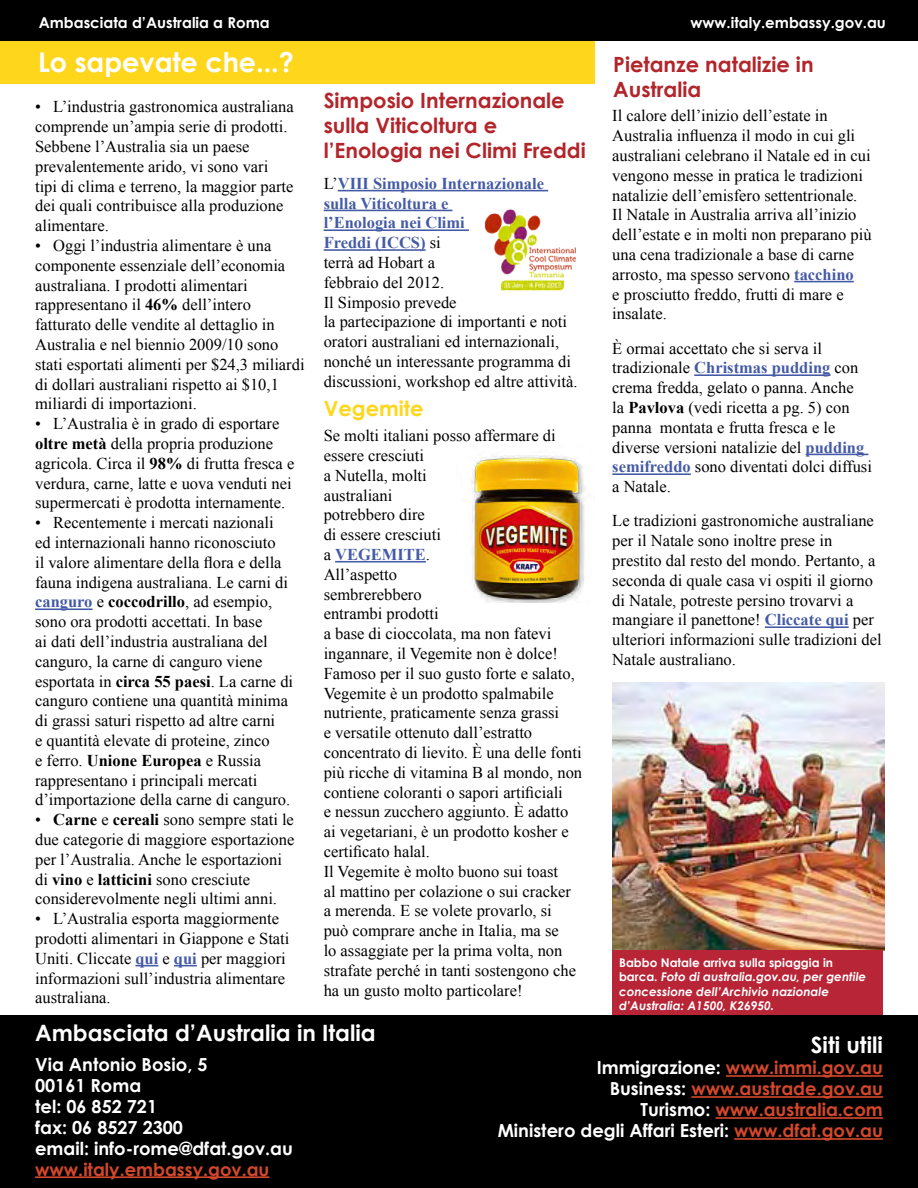
<style>
.page{position:relative;width:918px;height:1188px;background:#fff}
.page>*{position:absolute;margin:0;border:0;box-sizing:border-box;transform-origin:0 0}
.t1{font:700 27px "Century Gothic";color:#fff}
.t2{font:700 22.5px "Century Gothic";color:#fff}
.t3{font:700 21px/25.2px "Century Gothic";color:#b2252b}
.t4{font:700 21px "Century Gothic";color:#fed71d}
.t5{font:700 18px/21px "Century Gothic";color:#d4472b;text-align:right}
.t6{font:700 18px/21px "Century Gothic";color:#fff}
.t7{font:16.5px/19.8px "Times New Roman";color:#000}
.t8{font:700 15px "Century Gothic";color:#fff}
.t9{font:italic 700 12px/14.4px "Century Gothic";color:#fff}
.s1{font-weight:700}
.s2{font-weight:700;color:#445aa5}
.s3{font-style:normal}
.s4{color:#fff}
</style>
<div class="page">
<div style="left:0;top:1015px;width:918px;height:173px;background:#000"></div>
<hr style="left:35px;top:1176px;width:234px;height:2px;background:#d4472b">
<hr style="left:726px;top:1075px;width:157px;height:2px;background:#d4472b">
<hr style="left:691px;top:1096px;width:192px;height:2px;background:#d4472b">
<hr style="left:716px;top:1117px;width:167px;height:2px;background:#d4472b">
<hr style="left:734px;top:1138px;width:149px;height:2px;background:#d4472b">
<hr style="left:35px;top:608px;width:58px;height:2px;background:#445aa5">
<svg style="left:135px;top:965px;width:23px;height:1px"></svg>
<svg style="left:174px;top:965px;width:23px;height:1px"></svg>
<div style="left:0;top:41px;width:595px;height:43px;background:#fed71d"></div>
<hr style="left:794px;top:281px;width:60px;height:1px;background:#445aa5">
<hr style="left:694px;top:374px;width:136px;height:2px;background:#445aa5">
<hr style="left:806px;top:454px;width:62px;height:1px;background:#445aa5">
<hr style="left:612px;top:473px;width:79px;height:2px;background:#445aa5">
<hr style="left:765px;top:626px;width:84px;height:2px;background:#445aa5">
<hr style="left:338px;top:190px;width:210px;height:1px;background:#445aa5">
<hr style="left:324px;top:210px;width:128px;height:1px;background:#445aa5">
<hr style="left:324px;top:229px;width:145px;height:2px;background:#445aa5">
<hr style="left:324px;top:249px;width:102px;height:2px;background:#445aa5">
<img style="left:484px;top:209px;width:92px;height:82px">
<hr style="left:335px;top:561px;width:91px;height:2px;background:#445aa5">
<img style="left:471px;top:455px;width:115px;height:147px">
<div style="left:0;top:0;width:918px;height:40px;background:#000"></div>
<img style="left:612px;top:683px;width:272px;height:267px">
<div style="left:612px;top:950px;width:271px;height:65px;background:#b82537"></div>
<p class="t8" style="left:39px;top:11px;width:233px">Ambasciata d’Australia a Roma</p>
<p class="t8" style="left:691px;top:11px;width:197px">www.italy.embassy.gov.au</p>
<h1 class="t1" style="left:38px;top:41px;width:257px">Lo sapevate che...?</h1>
<p class="t7" style="left:35px;top:97px;width:260px">• L’industria gastronomica australiana comprende un’ampia serie di prodotti.<br>Sebbene l’Australia sia un paese prevalentemente arido, vi sono vari tipi di clima e terreno, la maggior parte dei quali contribuisce alla produzione alimentare.</p>
<p class="t7" style="left:35px;top:235px;width:271px">• Oggi l’industria alimentare è una componente essenziale dell’economia australiana. I prodotti alimentari rappresentano il <span class="s1">46%</span> dell’intero fatturato delle vendite al dettaglio in Australia e nel biennio 2009/10 sono stati esportati alimenti per $24,3 miliardi di dollari australiani rispetto ai $10,1 miliardi di importazioni.</p>
<p class="t7" style="left:35px;top:414px;width:261px">• L’Australia è in grado di esportare <span class="s1">oltre metà</span> della propria produzione agricola. Circa il <span class="s1">98%</span> di frutta fresca e verdura, carne, latte e uova venduti nei supermercati è prodotta internamente.</p>
<p class="t7" style="left:35px;top:513px;width:260px">• Recentemente i mercati nazionali ed internazionali hanno riconosciuto<br>il valore alimentare della flora e della fauna indigena australiana. Le carni di <span class="s2">canguro</span> e <span class="s1">coccodrillo</span>, ad esempio, sono ora prodotti accettati. In base<br>ai dati dell’industria australiana del canguro, la carne di canguro viene esportata in <span class="s1">circa 55 paesi</span>. La carne di canguro contiene una quantità minima di grassi saturi rispetto ad altre carni<br>e quantità elevate di proteine, zinco<br>e ferro. <span class="s1">Unione Europea</span> e Russia rappresentano i principali mercati d’importazione della carne di canguro.</p>
<p class="t7" style="left:35px;top:810px;width:261px">• <span class="s1">Carne</span> e <span class="s1">cereali</span> sono sempre stati le due categorie di maggiore esportazione per l’Australia. Anche le esportazioni di <span class="s1">vino</span> e <span class="s1">latticini</span> sono cresciute considerevolmente negli ultimi anni.</p>
<p class="t7" style="left:35px;top:909px;width:256px">• L’Australia esporta maggiormente prodotti alimentari in Giappone e Stati Uniti. Cliccate <span class="s2">qui</span> e <span class="s2">qui</span> per maggiori informazioni sull’industria alimentare australiana.</p>
<p class="t3" style="left:324px;top:86px;width:264px">Simposio Internazionale sulla Viticoltura e l’Enologia nei Climi Freddi</p>
<p class="t7" style="left:324px;top:173px;width:255px">L’<span class="s2">VIII Simposio Internazionale sulla Viticoltura e<br>l’Enologia nei Climi<br>Freddi (ICCS)</span> si<br>terrà ad Hobart a<br>febbraio del 2012.<br>Il Simposio prevede<br>la partecipazione di importanti e noti oratori australiani ed internazionali, nonché un interessante programma di discussioni, workshop ed altre attività.</p>
<p class="t7" style="left:324px;top:425px;width:260px">Se molti italiani posso affermare di essere cresciuti<br>a Nutella, molti<br>australiani<br>potrebbero dire<br>di essere cresciuti<br>a <span class="s2">VEGEMITE</span>.<br>All’aspetto<br>sembrerebbero<br>entrambi prodotti<br>a base di cioccolata, ma non fatevi ingannare, il Vegemite non è dolce!<br>Famoso per il suo gusto forte e salato,<br>Vegemite è un prodotto spalmabile nutriente, praticamente senza grassi<br>e versatile ottenuto dall’estratto concentrato di lievito. È una delle fonti più ricche di vitamina B al mondo, non contiene coloranti o sapori artificiali<br>e nessun zucchero aggiunto. È adatto ai vegetariani, è un prodotto kosher e certificato halal.<br>Il Vegemite è molto buono sui toast<br>al mattino per colazione o sui cracker a merenda. E se volete provarlo, si<br>può comprare anche in Italia, ma se<br>lo assaggiate per la prima volta, non strafate perché in tanti sostengono che ha un gusto molto particolare!</p>
<p class="t4" style="left:324px;top:392px;width:101px">Vegemite</p>
<p class="t3" style="left:613px;top:51px;width:202px">Pietanze natalizie in<br>Australia</p>
<p class="t7" style="left:612px;top:106px;width:261px">Il calore dell’inizio dell’estate in Australia influenza il modo in cui gli australiani celebrano il Natale ed in cui vengono messe in pratica le tradizioni natalizie dell’emisfero settentrionale.<br>Il Natale in Australia arriva all’inizio dell’estate e in molti non preparano più una cena tradizionale a base di carne arrosto, ma spesso servono <span class="s2">tacchino<br></span>e prosciutto freddo, frutti di mare e insalate.</p>
<p class="t7" style="left:612px;top:338px;width:261px">È ormai accettato che si serva il tradizionale <span class="s2">Christmas pudding</span> con crema fredda, gelato o panna. Anche<br>la <span class="s1">Pavlova</span> (vedi ricetta a pg. 5) con panna montata e frutta fresca e le diverse versioni natalizie del <span class="s2">pudding semifreddo</span> sono diventati dolci diffusi a Natale.</p>
<p class="t7" style="left:612px;top:511px;width:271px">Le tradizioni gastronomiche australiane per il Natale sono inoltre prese in prestito dal resto del mondo. Pertanto, a seconda di quale casa vi ospiti il giorno di Natale, potreste persino trovarvi a mangiare il panettone! <span class="s2">Cliccate qui</span> per ulteriori informazioni sulle tradizioni del Natale australiano.</p>
<p class="t9" style="left:619px;top:955px;width:249px"><span class="s3">Babbo Natale arriva sulla spiaggia in barca.</span> Foto di australia.gov.au, per gentile concessione dell’Archivio nazionale d’Australia: A1500, K26950.</p>
<h2 class="t2" style="left:35px;top:1015px;width:342px">Ambasciata d’Australia in Italia</h2>
<p class="t6" style="left:35px;top:1053px;width:259px">Via Antonio Bosio, 5<br>00161 Roma<br>tel: 06 852 721<br>fax: 06 8527 2300<br>email: info-rome@dfat.gov.au</p>
<p class="t5" style="left:35px;top:1158px;width:236px">www.italy.embassy.gov.au</p>
<h2 class="t2" style="left:811px;top:1028px;width:74px">Siti utili</h2>
<p class="t5" style="left:498px;top:1057px;width:387px"><span class="s4">Immigrazione:</span> www.immi.gov.au<br><span class="s4">Business:</span> www.austrade.gov.au<br><span class="s4">Turismo:</span> www.australia.com<br><span class="s4">Ministero degli Affari Esteri:</span> www.dfat.gov.au</p>
</div>
